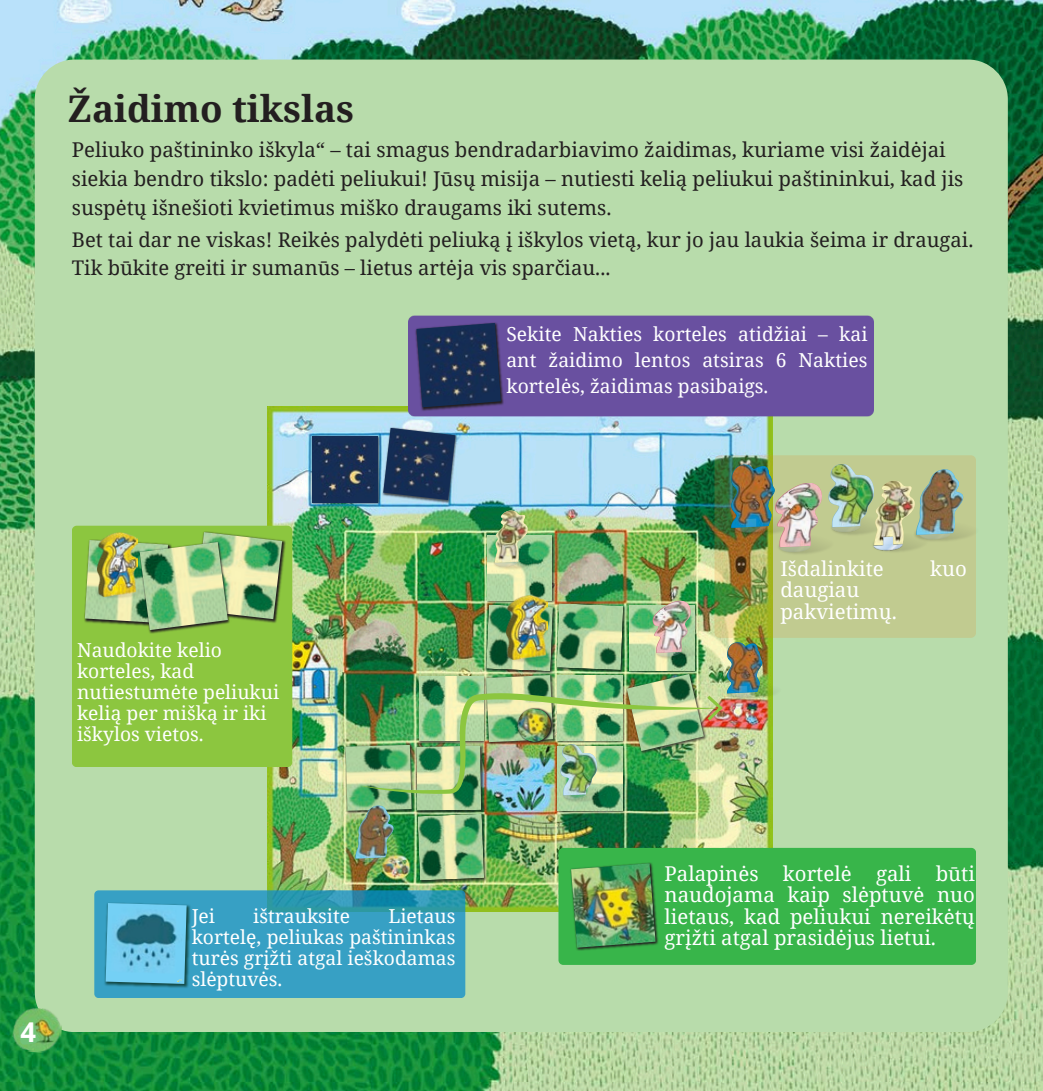
<style>
.page{position:relative;width:1043px;height:1091px;background:#fff}
.page>*{position:absolute;margin:0;border:0;box-sizing:border-box;transform-origin:0 0}
.t1{font:700 36.75px "Noto Serif";color:#231f20}
.t2{font:700 27.3px "Open Sans";color:#fff}
.t3{font:20.47px/29.1px "Noto Serif";color:#231f20}
.t4{font:20.47px/21.3px "Noto Serif";color:#fff}
.t5{font:20.12px/27.7px "Noto Serif";color:#231f20}
.t6{font:19.25px/21px "Noto Serif";color:#fff;text-align:justify}
</style>
<div class="page">
<img style="left:0;top:0;width:1042px;height:1091px">
<div style="left:35px;top:60px;width:972px;height:972px;background:#b8dcab;border-radius:40px"></div>
<img style="left:11px;top:1006px;width:52px;height:48px">
<svg style="left:19px;top:1025px;width:21px;height:19px"></svg>
<img style="left:267px;top:406px;width:505px;height:506px">
<img style="left:479px;top:811px;width:9px;height:74px">
<img style="left:479px;top:815px;width:5px;height:65px">
<img style="left:479px;top:795px;width:7px;height:20px">
<img style="left:345px;top:745px;width:15px;height:31px">
<img style="left:762px;top:732px;width:11px;height:39px">
<img style="left:612px;top:570px;width:162px;height:162px">
<img style="left:420px;top:480px;width:192px;height:120px">
<img style="left:494px;top:510px;width:34px;height:53px">
<img style="left:484px;top:545px;width:43px;height:29px">
<img style="left:281px;top:776px;width:198px;height:161px">
<img style="left:355px;top:805px;width:39px;height:53px">
<img style="left:348px;top:841px;width:44px;height:31px">
<img style="left:489px;top:795px;width:192px;height:79px">
<img style="left:553px;top:795px;width:43px;height:14px">
<img style="left:432px;top:574px;width:198px;height:26px">
<img style="left:506px;top:595px;width:41px;height:5px">
<img style="left:381px;top:426px;width:78px;height:78px">
<img style="left:383px;top:428px;width:72px;height:72px">
<img style="left:310px;top:434px;width:71px;height:71px">
<img style="left:312px;top:436px;width:65px;height:66px">
<img style="left:360px;top:600px;width:402px;height:195px">
<img style="left:516px;top:707px;width:38px;height:38px">
<img style="left:516px;top:708px;width:36px;height:34px">
<div style="left:72px;top:526px;width:220px;height:241px;background:#8cc63f;border-radius:5px"></div>
<img style="left:240px;top:540px;width:46px;height:83px">
<img style="left:222px;top:533px;width:60px;height:86px">
<img style="left:222px;top:539px;width:10px;height:85px">
<img style="left:222px;top:542px;width:6px;height:83px">
<img style="left:24px;top:510px;width:198px;height:161px">
<img style="left:97px;top:532px;width:41px;height:64px">
<div style="left:558px;top:848px;width:417px;height:117px;background:#38b54a;border-radius:5px"></div>
<img style="left:570px;top:862px;width:89px;height:89px">
<img style="left:571px;top:863px;width:84px;height:84px">
<svg style="left:94px;top:890px;width:371px;height:108px;background:#359ec0"></svg>
<img style="left:103px;top:900px;width:89px;height:89px">
<img style="left:106px;top:903px;width:80px;height:81px">
<svg style="left:173px;top:975px;width:8px;height:6px"></svg>
<svg style="left:714px;top:455px;width:261px;height:183px;background:#bdc682"></svg>
<img style="left:657px;top:442px;width:116px;height:165px">
<img style="left:959px;top:450px;width:83px;height:164px">
<img style="left:758px;top:443px;width:201px;height:19px">
<img style="left:705px;top:462px;width:201px;height:165px">
<img style="left:730px;top:464px;width:68px;height:83px">
<img style="left:775px;top:483px;width:23px;height:45px">
<img style="left:769px;top:528px;width:29px;height:34px">
<img style="left:798px;top:461px;width:202px;height:164px">
<img style="left:828px;top:464px;width:134px;height:81px">
<img style="left:873px;top:480px;width:42px;height:65px">
<img style="left:863px;top:526px;width:48px;height:34px">
<img style="left:414px;top:320px;width:92px;height:92px">
<img style="left:416px;top:323px;width:85px;height:84px">
<p class="t1" style="left:68px;top:83px;width:288px">Žaidimo tikslas</p>
<p class="t3" style="left:72px;top:134px;width:892px">Peliuko paštininko iškyla“ – tai smagus bendradarbiavimo žaidimas, kuriame visi žaidėjai siekia bendro tikslo: padėti peliukui! Jūsų misija – nutiesti kelią peliukui paštininkui, kad jis suspėtų išnešioti kvietimus miško draugams iki sutems.</p>
<p class="t5" style="left:72px;top:225px;width:902px">Bet tai dar ne viskas! Reikės palydėti peliuką į iškylos vietą, kur jo jau laukia šeima ir draugai.<br>Tik būkite greiti ir sumanūs – lietus artėja vis sparčiau...</p>
<p class="t6" style="left:506px;top:320px;width:362px;line-height:26.2px">Sekite Nakties korteles atidžiai – kai ant žaidimo lentos atsiras 6 Nakties kortelės, žaidimas pasibaigs.</p>
<p class="t6" style="left:77px;top:639px;width:204px;text-align:left">Naudokite kelio korteles, kad nutiestumėte peliukui kelią per mišką ir iki iškylos vietos.</p>
<p class="t2" style="left:20px;top:1013px;width:17px">4</p>
<p class="t6" style="left:192px;top:905px;width:25px">Jei</p>
<p class="t6" style="left:253px;top:905px;width:98px">ištrauksite</p>
<p class="t6" style="left:192px;top:905px;width:265px;text-indent:197px">Lietaus kortelę, peliukas paštininkas turės grįžti atgal ieškodamas slėptuvės.</p>
<p class="t4" style="left:780px;top:557px;width:105px">Išdalinkite</p>
<p class="t4" style="left:929px;top:557px;width:38px">kuo</p>
<p class="t4" style="left:780px;top:578px;width:118px">daugiau pakvietimų.</p>
<p class="t4" style="left:664px;top:862px;width:312px;text-align:justify">Palapinės kortelė gali būti naudojama kaip slėptuvė nuo lietaus, kad peliukui nereikėtų grįžti atgal prasidėjus lietui.</p>
</div>
